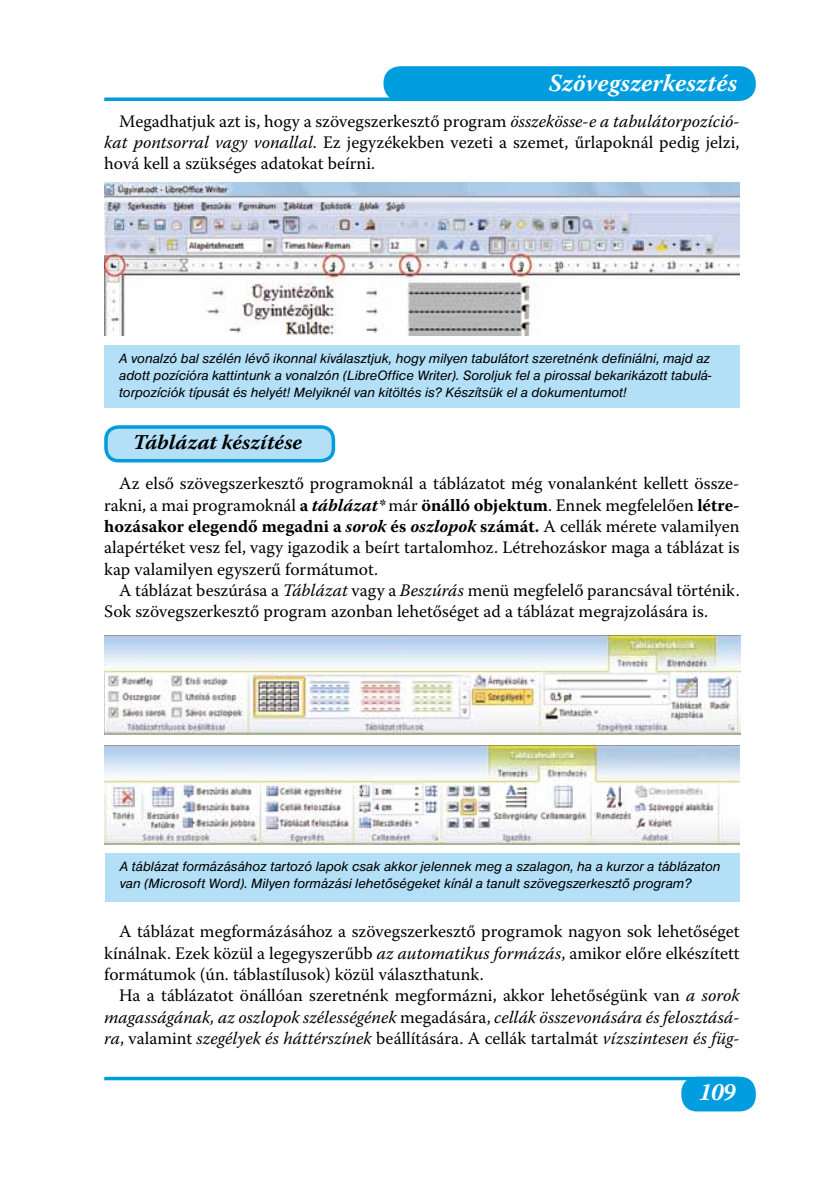
<style>
.page{position:relative;width:834px;height:1181px;background:#fff}
.page>*{position:absolute;margin:0;border:0;box-sizing:border-box;transform-origin:0 0}
.t1{font:italic 700 24.5px "Warnock Pro";letter-spacing:.005em;color:#fff}
.t2{font:italic 700 21px "Warnock Pro";color:#000}
.t3{font:17.5px/21.3px "Warnock Pro";color:#000;text-align:justify}
.t4{font:italic 17.5px/21.3px "Warnock Pro";color:#000;text-align:justify}
.t5{font:italic 14px/16.8px "Nimbus San DEE";color:#000;text-align:justify}
.s1{font-style:italic}
.s2{font-weight:700}
.s3{font-weight:700;font-style:italic}
.s4{font-style:normal}
</style>
<div class="page">
<div style="left:681px;top:1076px;width:74px;height:35px;background:#009dde;border-radius:16px"></div>
<svg style="left:104px;top:97px;width:291px;height:4px"></svg>
<svg style="left:104px;top:1076px;width:635px;height:4px;background:#31afe4"></svg>
<div style="left:384px;top:67px;width:370px;height:33px;background:#009dde;border-radius:16px"></div>
<div style="left:383px;top:66px;width:372px;height:35px;border:2px solid #009dde;border-radius:16px"></div>
<img style="left:105px;top:182px;width:634px;height:153px">
<div style="left:104px;top:345px;width:635px;height:63px;background:#b3e0f7"></div>
<div style="left:105px;top:853px;width:634px;height:49px;background:#b3e0f7"></div>
<div style="left:106px;top:427px;width:227px;height:34px;background:#b3e0f7;border-radius:12px"></div>
<div style="left:104px;top:425px;width:231px;height:37px;border:4px solid #009dde;border-radius:12px"></div>
<img style="left:105px;top:635px;width:635px;height:99px">
<img style="left:104px;top:745px;width:635px;height:99px">
<h1 class="t1" style="left:549px;top:68px;width:190px">Szövegszerkesztés</h1>
<p class="t3" style="left:104px;top:110px;width:636px;text-indent:15px">Megadhatjuk azt is, hogy a szövegszerkesztő program <span class="s1">összekösse-e a tabulátorpozíció&shy;kat pontsorral vagy vonallal</span>. Ez jegyzékekben vezeti a szemet, űrlapoknál pedig jelzi, hová kell a szükséges adatokat beírni.</p>
<p class="t5" style="left:119px;top:350px;width:593px">A vonalzó bal szélén lévő ikonnal kiválasztjuk, hogy milyen tabulátort szeretnénk definiálni, majd az adott pozícióra kattintunk a vonalzón (LibreOffice Writer). Soroljuk fel a pirossal bekarikázott tabulá&shy;torpozíciók típusát és helyét! Melyiknél van kitöltés is? Készítsük el a dokumentumot!</p>
<p class="t2" style="left:133px;top:429px;width:170px">Táblázat készítése</p>
<p class="t3" style="left:104px;top:472px;width:636px;text-indent:15px">Az első szövegszerkesztő programoknál a táblázatot még vonalanként kellett össze&shy;rakni, a mai programoknál <span class="s2">a</span> <span class="s3">táblázat*</span> már <span class="s2">önálló objektum</span>. Ennek megfelelően <span class="s2">létre&shy;hozásakor elegendő megadni a</span> <span class="s3">sorok</span> <span class="s2">és</span> <span class="s3">oszlopok</span> <span class="s2">számát.</span> A cellák mérete valamilyen alapértéket vesz fel, vagy igazodik a beírt tartalomhoz. Létrehozáskor maga a táblázat is kap valamilyen egyszerű formátumot.</p>
<p class="t3" style="left:104px;top:579px;width:636px;text-indent:15px">A táblázat beszúrása a <span class="s1">Táblázat</span> vagy a <span class="s1">Beszúrás</span> menü megfelelő parancsával történik.<br>Sok szövegszerkesztő program azonban lehetőséget ad a táblázat megrajzolására is.</p>
<p class="t5" style="left:120px;top:858px;width:602px">A táblázat formázásához tartozó lapok csak akkor jelennek meg a szalagon, ha a kurzor a táblázaton van (Microsoft Word). Milyen formázási lehetőségeket kínál a tanult szövegszerkesztő program?</p>
<p class="t3" style="left:104px;top:920px;width:636px;text-indent:15px">A táblázat megformázásához a szövegszerkesztő programok nagyon sok lehetőséget kínálnak. Ezek közül a legegyszerűbb <span class="s1">az automatikus formázás</span>, amikor előre elkészített formátumok (ún. táblastílusok) közül választhatunk.</p>
<p class="t4" style="left:104px;top:984px;width:636px;text-indent:15px"><span class="s4">Ha a táblázatot önállóan szeretnénk megformázni, akkor lehetőségünk van</span> a sorok magasságának, az oszlopok szélességének <span class="s4">megadására,</span> cellák összevonására és felosztásá&shy;ra<span class="s4">, valamint</span> szegélyek és háttérszínek <span class="s4">beállítására. A cellák tartalmát</span> vízszintesen és füg-</p>
<h1 class="t1" style="left:698px;top:1077px;width:38px">109</h1>
</div>
